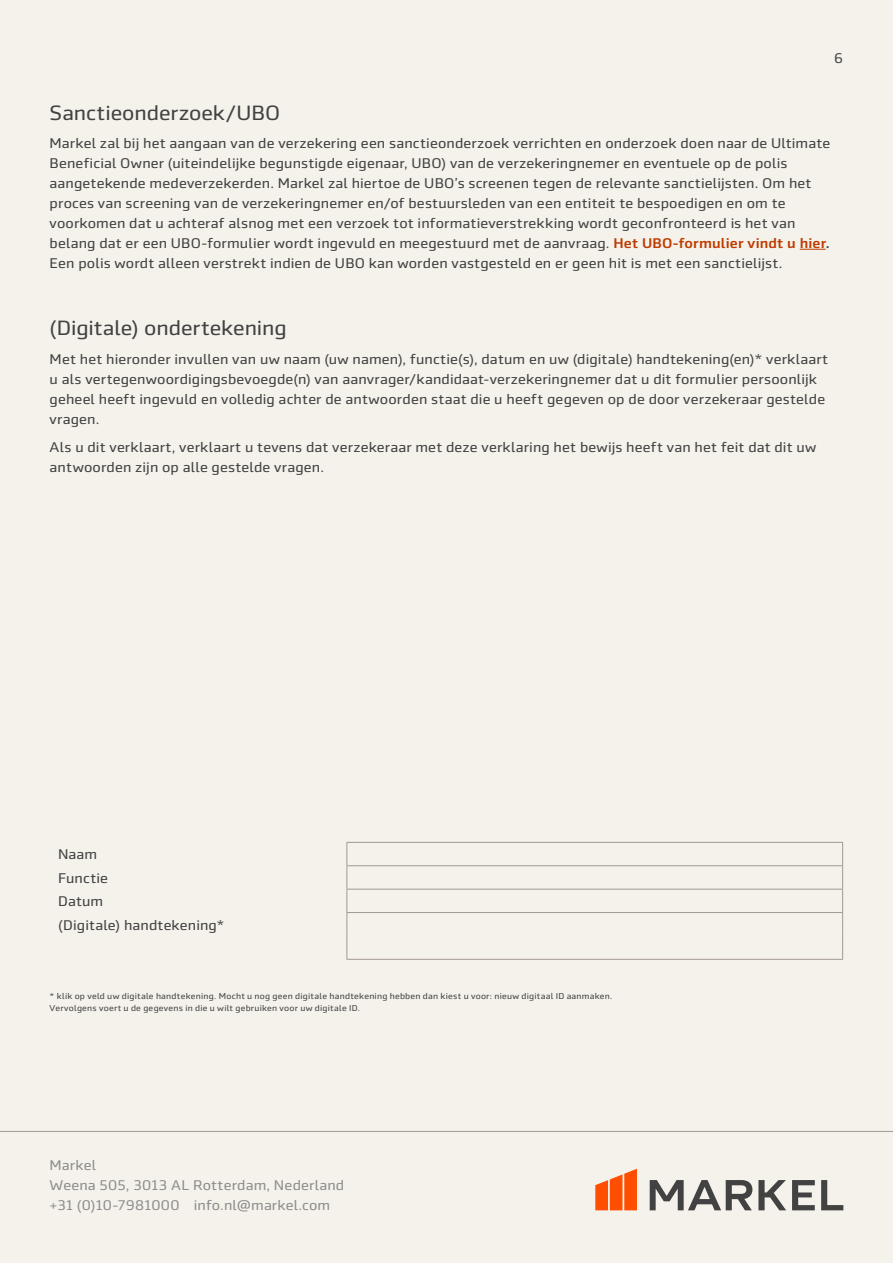
<style>
.page{position:relative;width:893px;height:1263px;background:#f4f2eb}
.page>*{position:absolute;margin:0;border:0;box-sizing:border-box;transform-origin:0 0}
.t1{font:21px "Markel Sans";letter-spacing:-.005em;color:#424242}
.t2{font:14.25px/20px "Markel Sans";letter-spacing:.01em;color:#424242}
.t3{font:14.25px/20px "Markel Sans";letter-spacing:.01em;color:#8e8e8e}
.t4{font:8.7px/12.1px "Markel Sans";letter-spacing:.025em;color:#424242}
.s1{font-weight:500;color:#bf3b00}
.s2{font-weight:500}
</style>
<div class="page">
<svg style="left:650px;top:1180px;width:193px;height:30px"></svg>
<svg style="left:595px;top:1169px;width:42px;height:41px"></svg>
<hr style="left:0;top:1131px;width:893px;height:1px;background:#a39990">
<hr style="left:346px;top:842px;width:497px;height:1px;background:#a39990">
<hr style="left:346px;top:865px;width:497px;height:1px;background:#a39990">
<hr style="left:346px;top:889px;width:497px;height:1px;background:#a39990">
<hr style="left:346px;top:912px;width:497px;height:1px;background:#a39990">
<svg style="left:346px;top:843px;width:1px;height:116px"></svg>
<svg style="left:842px;top:843px;width:1px;height:116px"></svg>
<hr style="left:346px;top:959px;width:497px;height:1px;background:#a39990">
<svg style="left:800px;top:249px;width:26px;height:1px"></svg>
<p class="t2" style="left:834px;top:49px;width:11px">6</p>
<h1 class="t1" style="left:50px;top:101px;width:232px">Sanctieonderzoek/UBO</h1>
<p class="t2" style="left:50px;top:133px;width:782px">Markel zal bij het aangaan van de verzekering een sanctieonderzoek verrichten en onderzoek doen naar de Ultimate Beneficial Owner (uiteindelijke begunstigde eigenaar, UBO) van de verzekeringnemer en eventuele op de polis aangetekende medeverzekerden. Markel zal hiertoe de UBO’s screenen tegen de relevante sanctielijsten. Om het proces van screening van de verzekeringnemer en/of bestuursleden van een entiteit te bespoedigen en om te voorkomen dat u achteraf alsnog met een verzoek tot informatieverstrekking wordt geconfronteerd is het van belang dat er een UBO-formulier wordt ingevuld en meegestuurd met de aanvraag. <span class="s1">Het UBO-formulier vindt u hier</span><span class="s2">.<br></span>Een polis wordt alleen verstrekt indien de UBO kan worden vastgesteld en er geen hit is met een sanctielijst.</p>
<h1 class="t1" style="left:50px;top:317px;width:239px">(Digitale) ondertekening</h1>
<p class="t2" style="left:50px;top:349px;width:780px">Met het hieronder invullen van uw naam (uw namen), functie(s), datum en uw (digitale) handtekening(en)* verklaart u als vertegenwoordigingsbevoegde(n) van aanvrager/kandidaat-verzekeringnemer dat u dit formulier persoonlijk geheel heeft ingevuld en volledig achter de antwoorden staat die u heeft gegeven op de door verzekeraar gestelde vragen.</p>
<p class="t2" style="left:50px;top:437px;width:768px">Als u dit verklaart, verklaart u tevens dat verzekeraar met deze verklaring het bewijs heeft van het feit dat dit uw antwoorden zijn op alle gestelde vragen.</p>
<p class="t2" style="left:58px;top:843px;width:168px;line-height:23.4px">Naam<br>Functie<br>Datum<br>(Digitale) handtekening*</p>
<p class="t4" style="left:50px;top:990px;width:564px">* klik op veld uw digitale handtekening. Mocht u nog geen digitale handtekening hebben dan kiest u voor: nieuw digitaal ID aanmaken.<br>Vervolgens voert u de gegevens in die u wilt gebruiken voor uw digitale ID.</p>
<p class="t3" style="left:50px;top:1156px;width:296px">Markel<br>Weena 505, 3013 AL Rotterdam, Nederland +31 (0)10-7981000 info.nl@markel.com</p>
</div>
